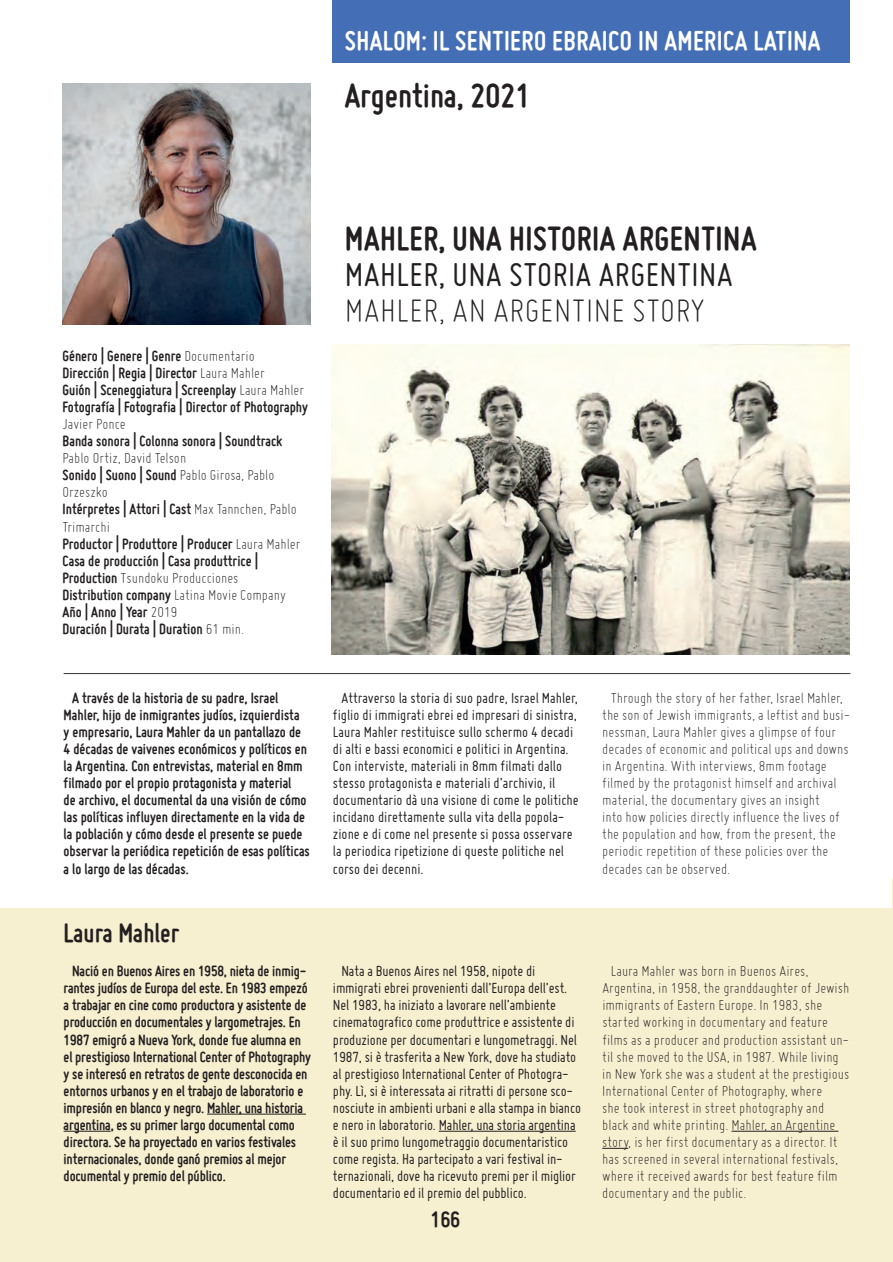
<style>
.page{position:relative;width:893px;height:1262px;background:#fff}
.page>*{position:absolute;margin:0;border:0;box-sizing:border-box;transform-origin:0 0}
.t1{font:700 36px "Miso";letter-spacing:.015em;color:#231f20}
.t2{font:36px "Miso";letter-spacing:.015em;color:#231f20}
.t3{font:300 36px "Miso";letter-spacing:.015em;color:#231f20}
.t4{font:700 29.25px "Miso";letter-spacing:.015em;color:#fff}
.t5{font:700 28.5px "Miso";color:#231f20}
.t6{font:700 24px "Miso";color:#231f20}
.t7{font:700 15.9px/17.1px "Miso";color:#231f20}
.t8{font:15.9px/17.1px "Miso";letter-spacing:-.01em;color:#231f20}
.t9{font:300 15.9px/17.1px "Miso";color:#231f20}
.s1{font-weight:300}
</style>
<div class="page">
<div style="left:332px;top:0;width:517px;height:63px;background:#446fb6"></div>
<div style="left:0;top:908px;width:892px;height:354px;background:#f6efd0"></div>
<hr style="left:892px;top:878px;width:1px;height:384px;background:#f6efd0">
<img style="left:63px;top:83px;width:248px;height:241px">
<img style="left:332px;top:344px;width:517px;height:311px">
<hr style="left:64px;top:673px;width:786px;height:1px;background:#333638">
<hr style="left:207px;top:1114px;width:99px;height:1px;background:#231f20">
<hr style="left:64px;top:1131px;width:47px;height:1px;background:#231f20">
<hr style="left:439px;top:1131px;width:137px;height:1px;background:#231f20">
<hr style="left:731px;top:1131px;width:107px;height:1px;background:#231f20">
<svg style="left:602px;top:1148px;width:26px;height:1px"></svg>
<h2 class="t4" style="left:345px;top:24px;width:477px">SHALOM: IL SENTIERO EBRAICO IN AMERICA LATINA</h2>
<h1 class="t1" style="left:345px;top:76px;width:187px">Argentina, 2021</h1>
<p class="t7" style="left:63px;top:347px;width:247px">Género | Genere | Genre <span class="s1">Documentario<br></span>Dirección | Regia | Director <span class="s1">Laura Mahler<br></span>Guión | Sceneggiatura | Screenplay <span class="s1">Laura Mahler </span>Fotografía | Fotografia | Director of Photography</p>
<p class="t9" style="left:63px;top:415px;width:65px">Javier Ponce</p>
<p class="t7" style="left:63px;top:432px;width:221px">Banda sonora | Colonna sonora | Soundtrack</p>
<p class="t7" style="left:63px;top:449px;width:239px"><span class="s1">Pablo Ortiz, David Telson<br></span>Sonido | Suono | Sound <span class="s1">Pablo Girosa, Pablo<br>Orzeszko<br></span>Intérpretes | Attori | Cast <span class="s1">Max Tannchen, Pablo<br>Trimarchi<br></span>Productor | Produttore | Producer <span class="s1">Laura Mahler<br></span>Casa de producción | Casa produttrice |<br>Production <span class="s1">Tsundoku Producciones<br></span>Distribution company <span class="s1">Latina Movie Company<br></span>Año | Anno | Year <span class="s1">2019<br></span>Duración | Durata | Duration <span class="s1">61 min.</span></p>
<h1 class="t1" style="left:345px;top:218px;width:413px">MAHLER, UNA HISTORIA ARGENTINA</h1>
<h1 class="t2" style="left:345px;top:254px;width:389px">MAHLER, UNA STORIA ARGENTINA</h1>
<h1 class="t3" style="left:345px;top:290px;width:361px">MAHLER, AN ARGENTINE STORY</h1>
<p class="t7" style="left:64px;top:689px;width:248px;text-indent:8px">A través de la historia de su padre, Israel Mahler, hijo de inmigrantes judíos, izquierdista<br>y empresario, Laura Mahler da un pantallazo de 4 décadas de vaivenes económicos y políticos en la Argentina. Con entrevistas, material en 8mm filmado por el propio protagonista y material<br>de archivo, el documental da una visión de cómo las políticas influyen directamente en la vida de la población y cómo desde el presente se puede observar la periódica repetición de esas políticas a lo largo de las décadas.</p>
<p class="t8" style="left:333px;top:689px;width:247px;text-indent:9px">Attraverso la storia di suo padre, Israel Mahler, figlio di immigrati ebrei ed impresari di sinistra, Laura Mahler restituisce sullo schermo 4 decadi di alti e bassi economici e politici in Argentina.<br>Con interviste, materiali in 8mm filmati dallo stesso protagonista e materiali d’archivio, il documentario dà una visione di come le politiche incidano direttamente sulla vita della popola&shy;zione e di come nel presente si possa osservare la periodica ripetizione di queste politiche nel corso dei decenni.</p>
<p class="t9" style="left:602px;top:689px;width:249px;text-indent:8px">Through the story of her father, Israel Mahler, the son of Jewish immigrants, a leftist and busi&shy;nessman, Laura Mahler gives a glimpse of four decades of economic and political ups and downs in Argentina. With interviews, 8mm footage filmed by the protagonist himself and archival material, the documentary gives an insight<br>into how policies directly influence the lives of the population and how, from the present, the periodic repetition of these policies over the decades can be observed.</p>
<h3 class="t5" style="left:64px;top:917px;width:117px">Laura Mahler</h3>
<p class="t7" style="left:64px;top:962px;width:249px;text-indent:9px">Nació en Buenos Aires en 1958, nieta de inmig&shy;rantes judíos de Europa del este. En 1983 empezó a trabajar en cine como productora y asistente de producción en documentales y largometrajes. En 1987 emigró a Nueva York, donde fue alumna en el prestigioso International Center of Photography y se interesó en retratos de gente desconocida en entornos urbanos y en el trabajo de laboratorio e impresión en blanco y negro. Mahler, una historia argentina, es su primer largo documental como directora. Se ha proyectado en varios festivales internacionales, donde ganó premios al mejor documental y premio del público.</p>
<p class="t8" style="left:333px;top:962px;width:250px;text-indent:9px">Nata a Buenos Aires nel 1958, nipote di immigrati ebrei provenienti dall’Europa dell’est.<br>Nel 1983, ha iniziato a lavorare nell’ambiente cinematografico come produttrice e assistente di produzione per documentari e lungometraggi. Nel 1987, si è trasferita a New York, dove ha studiato al prestigioso International Center of Photogra&shy;phy. Lì, si è interessata ai ritratti di persone sco&shy;nosciute in ambienti urbani e alla stampa in bianco e nero in laboratorio. Mahler, una storia argentina è il suo primo lungometraggio documentaristico come regista. Ha partecipato a vari festival in&shy;ternazionali, dove ha ricevuto premi per il miglior documentario ed il premio del pubblico.</p>
<p class="t9" style="left:602px;top:962px;width:249px;text-indent:9px">Laura Mahler was born in Buenos Aires, Argentina, in 1958, the granddaughter of Jewish immigrants of Eastern Europe. In 1983, she started working in documentary and feature films as a producer and production assistant un&shy;til she moved to the USA, in 1987. While living in New York she was a student at the prestigious International Center of Photography, where<br>she took interest in street photography and black and white printing. Mahler, an Argentine story, is her first documentary as a director. It has screened in several international festivals, where it received awards for best feature film documentary and the public.</p>
<h3 class="t6" style="left:430px;top:1206px;width:31px">166</h3>
</div>
